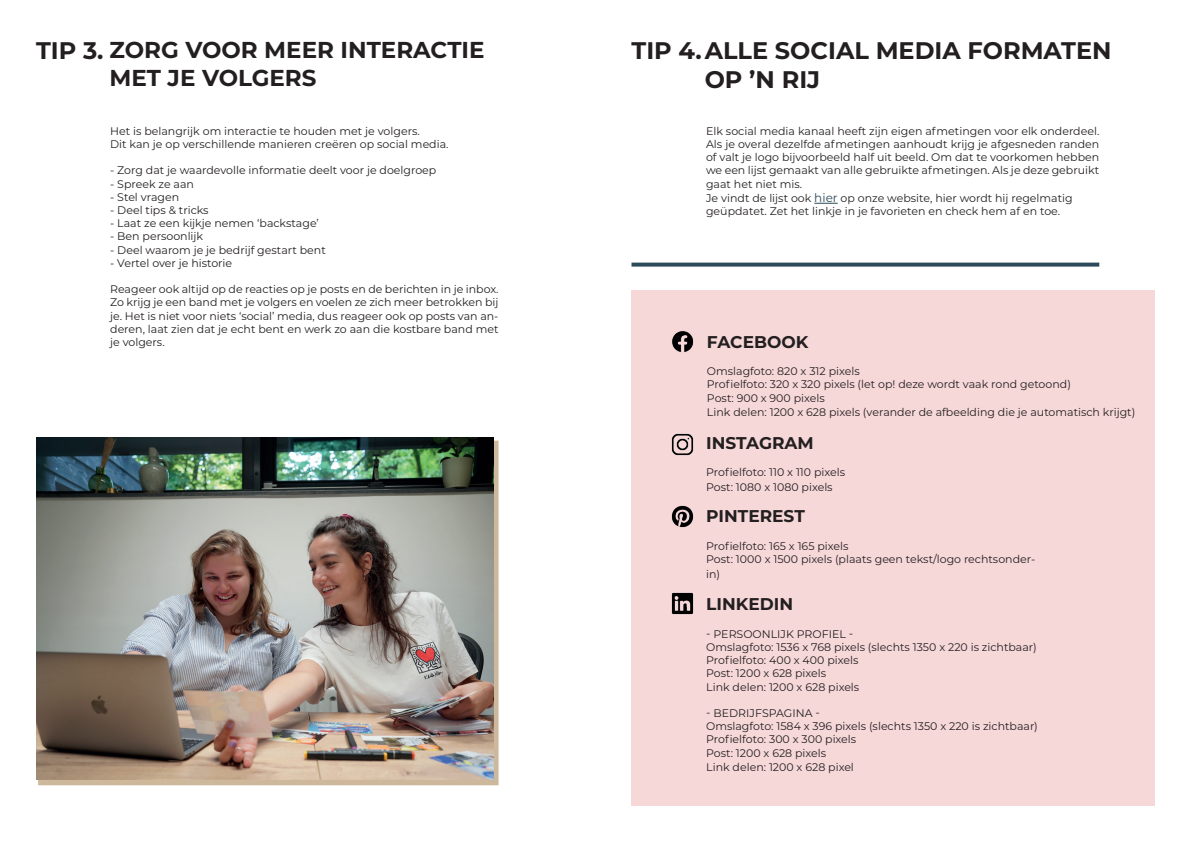
<style>
.page{position:relative;width:1191px;height:842px;background:#fff}
.page>*{position:absolute;margin:0;border:0;box-sizing:border-box;transform-origin:0 0}
.t1{font:700 24px "Montserrat";color:#231f20}
.t2{font:700 23px "Montserrat";color:#231f20}
.t3{font:700 17px "Montserrat";color:#231f20}
.t4{font:11px/13.2px "Montserrat";color:#231f20}
.s1{font-size:24px}
.s2{font-size:12px;color:#2c4b5a}
</style>
<div class="page">
<div style="left:631px;top:290px;width:524px;height:516px;background:#f7d8d9"></div>
<svg style="left:814px;top:203px;width:23px;height:1px"></svg>
<img style="left:672px;top:331px;width:22px;height:21px">
<img style="left:671px;top:433px;width:23px;height:23px">
<img style="left:671px;top:592px;width:23px;height:23px">
<img style="left:671px;top:505px;width:23px;height:23px">
<div style="left:38px;top:441px;width:460px;height:344px;background:linear-gradient(to right,#ceb89c,#ceb89c);border:2px solid #ceb89c"></div>
<svg style="left:631px;top:263px;width:468px;height:4px;background:#405c6a"></svg>
<img style="left:36px;top:438px;width:457px;height:342px">
<h2 class="t2" style="left:36px;top:34px;width:450px"><span class="s1">TIP 3.</span> ZORG VOOR MEER INTERACTIE</h2>
<h1 class="t1" style="left:631px;top:33px;width:481px">TIP 4.ALLE SOCIAL MEDIA FORMATEN</h1>
<h2 class="t2" style="left:109px;top:61px;width:208px">MET JE VOLGERS</h2>
<h1 class="t1" style="left:704px;top:62px;width:117px">OP ’N RIJ</h1>
<p class="t4" style="left:110px;top:124px;width:340px">Het is belangrijk om interactie te houden met je volgers.<br>Dit kan je op verschillende manieren creëren op social media.</p>
<p class="t4" style="left:110px;top:164px;width:328px">- Zorg dat je waardevolle informatie deelt voor je doelgroep</p>
<p class="t4" style="left:110px;top:177px;width:85px">- Spreek ze aan</p>
<p class="t4" style="left:110px;top:190px;width:71px">- Stel vragen</p>
<p class="t4" style="left:110px;top:203px;width:100px">- Deel tips &amp; tricks</p>
<p class="t4" style="left:110px;top:216px;width:210px">- Laat ze een kijkje nemen ‘backstage’</p>
<p class="t4" style="left:110px;top:230px;width:94px">- Ben persoonlijk</p>
<p class="t4" style="left:110px;top:243px;width:217px">- Deel waarom je je bedrijf gestart bent</p>
<p class="t4" style="left:110px;top:256px;width:123px">- Vertel over je historie</p>
<p class="t4" style="left:110px;top:282px;width:390px;text-align:justify">Reageer ook altijd op de reacties op je posts en de berichten in je inbox.<br>Zo krijg je een band met je volgers en voelen ze zich meer betrokken bij je. Het is niet voor niets ‘social’ media, dus reageer ook op posts van an&shy;deren, laat zien dat je echt bent en werk zo aan die kostbare band met je volgers.</p>
<p class="t4" style="left:706px;top:124px;width:395px;text-align:justify">Elk social media kanaal heeft zijn eigen afmetingen voor elk onderdeel.<br>Als je overal dezelfde afmetingen aanhoudt krijg je afgesneden randen of valt je logo bijvoorbeeld half uit beeld. Om dat te voorkomen hebben we een lijst gemaakt van alle gebruikte afmetingen. Als je deze gebruikt gaat het niet mis.</p>
<p class="t4" style="left:706px;top:191px;width:368px">Je vindt de lijst ook <span class="s2">hier</span> op onze website, hier wordt hij regelmatig geüpdatet. Zet het linkje in je favorieten en check hem af en toe.</p>
<h3 class="t3" style="left:707px;top:329px;width:103px">FACEBOOK</h3>
<p class="t4" style="left:707px;top:364px;width:365px">Omslagfoto: 820 x 312 pixels<br>Profielfoto: 320 x 320 pixels (let op! deze wordt vaak rond getoond)<br>Post: 900 x 900 pixels</p>
<p class="t4" style="left:707px;top:405px;width:430px">Link delen: 1200 x 628 pixels (verander de afbeelding die je automatisch krijgt)</p>
<h3 class="t3" style="left:706px;top:430px;width:109px">INSTAGRAM</h3>
<p class="t4" style="left:706px;top:465px;width:140px;line-height:14.4px">Profielfoto: 110 x 110 pixels<br>Post: 1080 x 1080 pixels</p>
<h3 class="t3" style="left:706px;top:504px;width:100px">PINTEREST</h3>
<p class="t4" style="left:706px;top:539px;width:330px">Profielfoto: 165 x 165 pixels<br>Post: 1000 x 1500 pixels (plaats geen tekst/logo rechtsonder-</p>
<p class="t4" style="left:706px;top:567px;width:16px">in)</p>
<h3 class="t3" style="left:706px;top:592px;width:88px">LINKEDIN</h3>
<p class="t4" style="left:706px;top:627px;width:332px">- PERSOONLIJK PROFIEL -<br>Omslagfoto: 1536 x 768 pixels (slechts 1350 x 220 is zichtbaar)<br>Profielfoto: 400 x 400 pixels<br>Post: 1200 x 628 pixels<br>Link delen: 1200 x 628 pixels</p>
<p class="t4" style="left:706px;top:706px;width:333px">- BEDRIJFSPAGINA -<br>Omslagfoto: 1584 x 396 pixels (slechts 1350 x 220 is zichtbaar)<br>Profielfoto: 300 x 300 pixels<br>Post: 1200 x 628 pixels</p>
<p class="t4" style="left:706px;top:760px;width:149px">Link delen: 1200 x 628 pixel</p>
</div>
